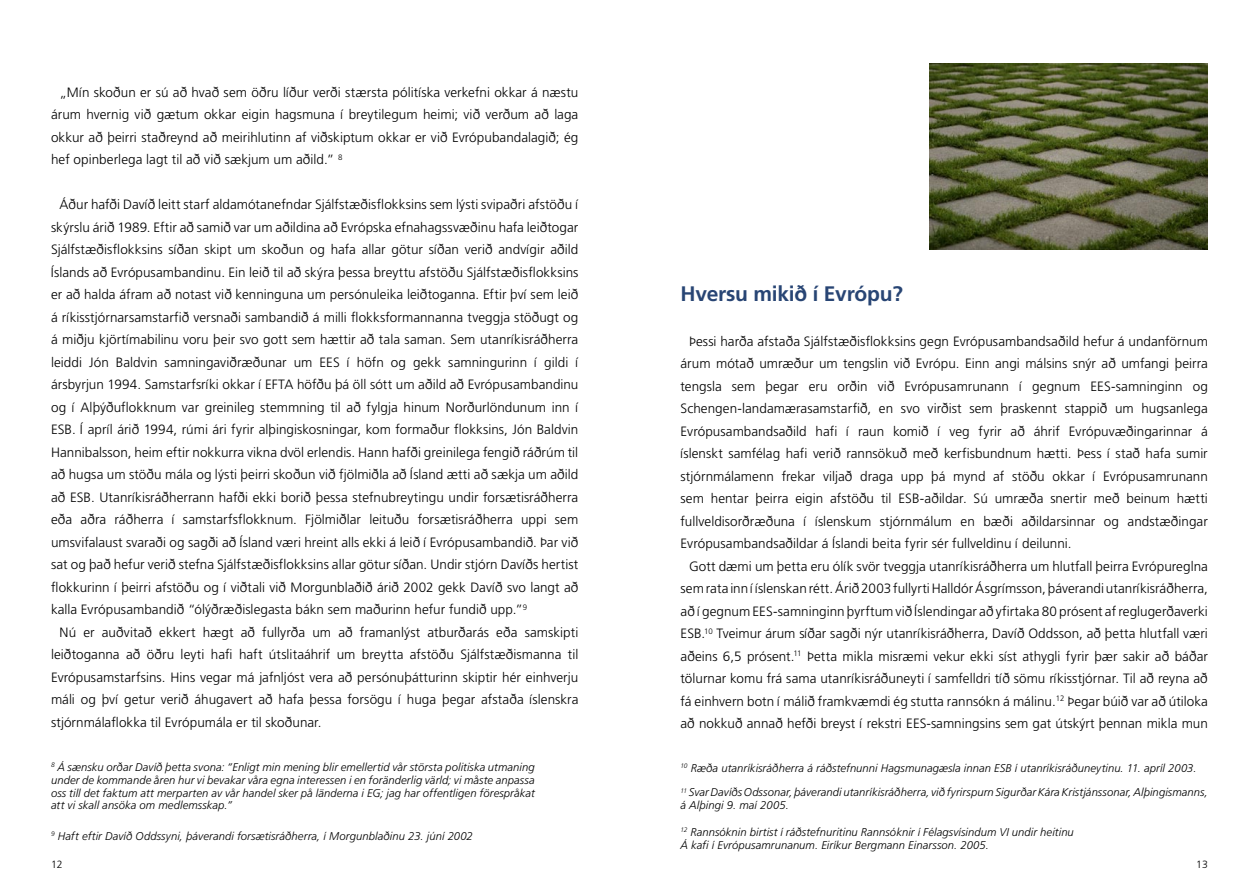
<style>
.page{position:relative;width:1259px;height:893px;background:#fff}
.page>*{position:absolute;margin:0;border:0;box-sizing:border-box;transform-origin:0 0}
.t1{font:700 21px "Frutiger";letter-spacing:-.01em;color:#284574}
.t2{font:300 13.5px/22.5px "Frutiger";color:#000;text-align:justify}
.t3{font:italic 300 11.25px/12.8px "Frutiger";letter-spacing:.01em;color:#000}
.t4{font:300 10.5px "Frutiger";color:#000}
</style>
<div class="page">
<img style="left:929px;top:64px;width:279px;height:185px">
<p class="t2" style="left:51px;top:81px;width:529px;text-indent:9px">„Mín skoðun er sú að hvað sem öðru líður verði stærsta pólitíska verkefni okkar á næstu árum hvernig við gætum okkar eigin hagsmuna í breytilegum heimi; við verðum að laga okkur að þeirri staðreynd að meirihlutinn af viðskiptum okkar er við Evrópubandalagið; ég hef opinberlega lagt til að við sækjum um aðild.” <sup>8</sup></p>
<p class="t2" style="left:51px;top:193px;width:529px;text-indent:9px">Áður hafði Davíð leitt starf aldamótanefndar Sjálfstæðisflokksins sem lýsti svipaðri afstöðu í skýrslu árið 1989. Eftir að samið var um aðildina að Evrópska efnahagssvæðinu hafa leiðtogar Sjálfstæðisflokksins síðan skipt um skoðun og hafa allar götur síðan verið andvígir aðild Íslands að Evrópusambandinu. Ein leið til að skýra þessa breyttu afstöðu Sjálfstæðisflokksins er að halda áfram að notast við kenninguna um persónuleika leiðtoganna. Eftir því sem leið á ríkisstjórnarsamstarfið versnaði sambandið á milli flokksformannanna tveggja stöðugt og á miðju kjörtímabilinu voru þeir svo gott sem hættir að tala saman. Sem utanríkisráðherra leiddi Jón Baldvin samningaviðræðunar um EES í höfn og gekk samningurinn í gildi í ársbyrjun 1994. Samstarfsríki okkar í EFTA höfðu þá öll sótt um aðild að Evrópusambandinu og í Alþýðuflokknum var greinileg stemmning til að fylgja hinum Norðurlöndunum inn í ESB. Í apríl árið 1994, rúmi ári fyrir alþingiskosningar, kom formaður flokksins, Jón Baldvin Hannibalsson, heim eftir nokkurra vikna dvöl erlendis. Hann hafði greinilega fengið ráðrúm til að hugsa um stöðu mála og lýsti þeirri skoðun við fjölmiðla að Ísland ætti að sækja um aðild að ESB. Utanríkisráðherrann hafði ekki borið þessa stefnubreytingu undir forsætisráðherra eða aðra ráðherra í samstarfsflokknum. Fjölmiðlar leituðu forsætisráðherra uppi sem umsvifalaust svaraði og sagði að Ísland væri hreint alls ekki á leið í Evrópusambandið. Þar við sat og það hefur verið stefna Sjálfstæðisflokksins allar götur síðan. Undir stjórn Davíðs hertist flokkurinn í þeirri afstöðu og í viðtali við Morgunblaðið árið 2002 gekk Davíð svo langt að kalla Evrópusambandið “ólýðræðislegasta bákn sem maðurinn hefur fundið upp.”<sup>9</sup></p>
<p class="t2" style="left:51px;top:621px;width:529px;text-indent:9px">Nú er auðvitað ekkert hægt að fullyrða um að framanlýst atburðarás eða samskipti leiðtoganna að öðru leyti hafi haft útslitaáhrif um breytta afstöðu Sjálfstæðismanna til Evrópusamstarfsins. Hins vegar má jafnljóst vera að persónuþátturinn skiptir hér einhverju máli og því getur verið áhugavert að hafa þessa forsögu í huga þegar afstaða íslenskra stjórnmálaflokka til Evrópumála er til skoðunar.</p>
<p class="t3" style="left:51px;top:761px;width:485px;text-align:justify"><sup>8</sup> Á sænsku orðar Davíð þetta svona: “Enligt min mening blir emellertid vår största politiska utmaning under de kommande åren hur vi bevakar våra egna interessen i en foränderlig värld; vi måste anpassa oss till det faktum att merparten av vår handel sker på länderna i EG; jag har offentligen förespråkat att vi skall ansöka om medlemsskap.”</p>
<p class="t3" style="left:51px;top:829px;width:423px"><sup>9</sup> Haft eftir Davíð Oddssyni, þáverandi forsætisráðherra, í Morgunblaðinu 23. júní 2002</p>
<h1 class="t1" style="left:680px;top:281px;width:224px">Hversu mikið í Evrópu?</h1>
<p class="t2" style="left:680px;top:330px;width:529px;text-indent:9px">Þessi harða afstaða Sjálfstæðisflokksins gegn Evrópusambandsaðild hefur á undanförnum árum mótað umræður um tengslin við Evrópu. Einn angi málsins snýr að umfangi þeirra tengsla sem þegar eru orðin við Evrópusamrunann í gegnum EES-samninginn og Schengen-landamærasamstarfið, en svo virðist sem þraskennt stappið um hugsanlega Evrópusambandsaðild hafi í raun komið í veg fyrir að áhrif Evrópuvæðingarinnar á íslenskt samfélag hafi verið rannsökuð með kerfisbundnum hætti. Þess í stað hafa sumir stjórnmálamenn frekar viljað draga upp þá mynd af stöðu okkar í Evrópusamrunann sem hentar þeirra eigin afstöðu til ESB-aðildar. Sú umræða snertir með beinum hætti fullveldisorðræðuna í íslenskum stjórnmálum en bæði aðildarsinnar og andstæðingar Evrópusambandsaðildar á Íslandi beita fyrir sér fullveldinu í deilunni.</p>
<p class="t2" style="left:680px;top:555px;width:529px;text-indent:9px">Gott dæmi um þetta eru ólík svör tveggja utanríkisráðherra um hlutfall þeirra Evrópureglna sem rata inn í íslenskan rétt. Árið 2003 fullyrti Halldór Ásgrímsson, þáverandi utanríkisráðherra, að í gegnum EES-samninginn þyrftum við Íslendingar að yfirtaka 80 prósent af reglugerðaverki ESB.<sup>10</sup> Tveimur árum síðar sagði nýr utanríkisráðherra, Davíð Oddsson, að þetta hlutfall væri aðeins 6,5 prósent.<sup>11</sup> Þetta mikla misræmi vekur ekki síst athygli fyrir þær sakir að báðar tölurnar komu frá sama utanríkisráðuneyti í samfelldri tíð sömu ríkisstjórnar. Til að reyna að fá einhvern botn í málið framkvæmdi ég stutta rannsókn á málinu.<sup>12</sup> Þegar búið var að útiloka að nokkuð annað hefði breyst í rekstri EES-samningsins sem gat útskýrt þennan mikla mun</p>
<p class="t3" style="left:680px;top:755px;width:529px;line-height:24.6px"><sup>10</sup> Ræða utanríkisráðherra á ráðstefnunni Hagsmunagæsla innan ESB í utanríkisráðuneytinu. 11. apríl 2003.<br><sup>11</sup> Svar Davíðs Odssonar, þáverandi utanríkisráðherra, við fyrirspurn Sigurðar Kára Kristjánssonar, Alþingismanns,</p>
<p class="t3" style="left:680px;top:799px;width:110px">á Alþingi 9. maí 2005.</p>
<p class="t3" style="left:680px;top:826px;width:395px"><sup>12</sup> Rannsóknin birtist í ráðstefnuritinu Rannsóknir í Félagsvísindum VI undir heitinu<br>Á kafi í Evrópusamrunanum. Eiríkur Bergmann Einarsson. 2005.</p>
<p class="t4" style="left:51px;top:859px;width:12px">12</p>
<p class="t4" style="left:1196px;top:859px;width:12px">13</p>
</div>
